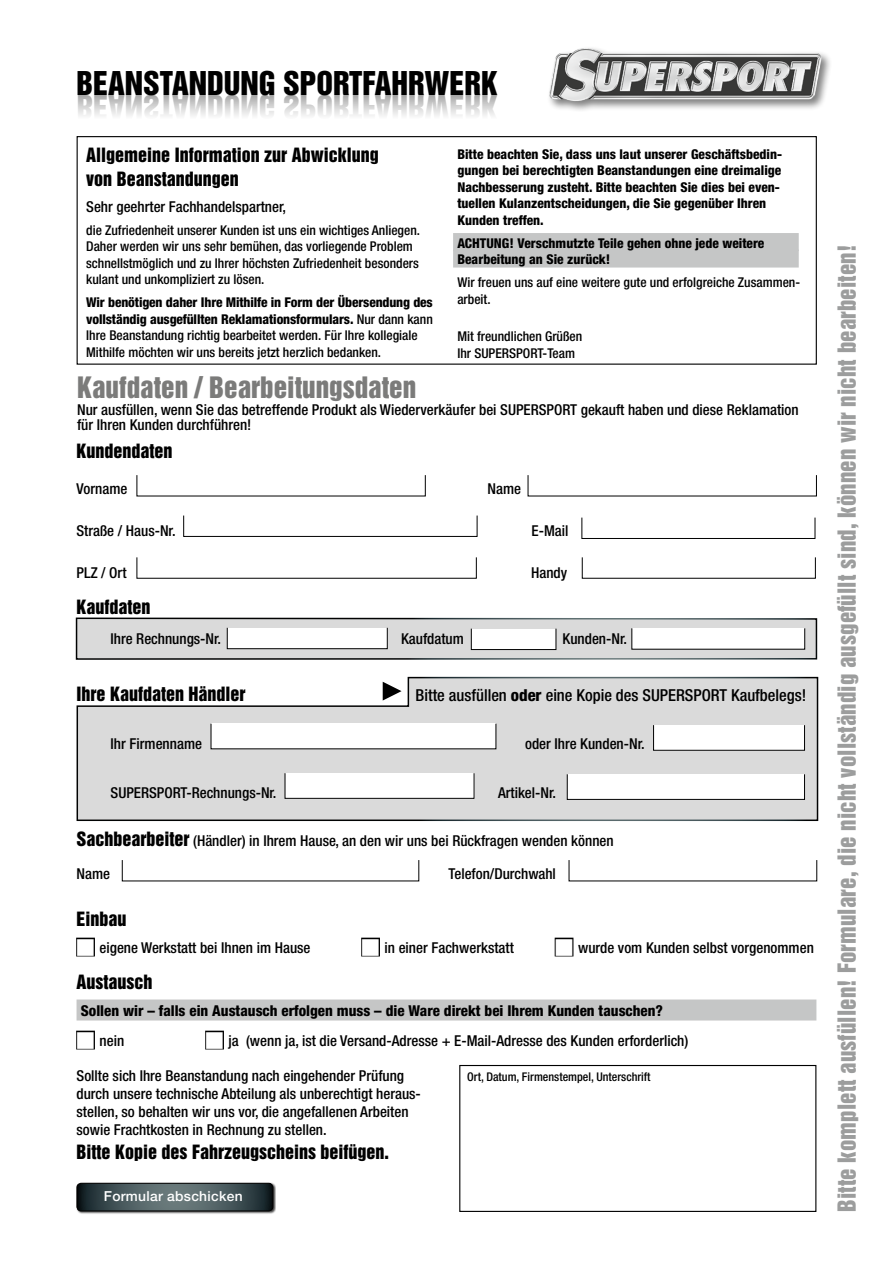
<style>
.page{position:relative;width:893px;height:1263px;background:#fff}
.page>*{position:absolute;margin:0;border:0;box-sizing:border-box;transform-origin:0 0}
.t1{font:30px "Helvetica Inserat";color:#000}
.t2{font:27px "Helvetica Inserat";color:#7b7b7a}
.t3{font:22.8px "Helvetica Inserat";letter-spacing:.005em;color:#9c9d9d}
.t4{font:18px/24px "Helvetica Inserat";color:#000}
.t5{font:500 condensed 16.5px "Helvetica Neue";color:#000}
.t6{font:500 condensed 15px/18px "Helvetica Neue";color:#000}
.t7{font:800 condensed 15px "Helvetica Neue";color:#000}
.t8{font:500 13.8px "Helvetica Neue";letter-spacing:.02em;color:#fff}
.t9{font:500 condensed 13.5px/16.5px "Helvetica Neue";color:#000}
.t10{font:800 condensed 13.5px/16.5px "Helvetica Neue";color:#000}
.t11{font:500 condensed 12px "Helvetica Neue";color:#000}
.s1{font-weight:800}
.s2{font-family:"Helvetica Inserat";font-weight:400;font-stretch:normal;font-size:18px}
</style>
<div class="page">
<svg style="left:76px;top:676px;width:743px;height:145px;background:#d8d8d8"></svg>
<svg style="left:75px;top:617px;width:743px;height:43px;background:#c7c7c8"></svg>
<div style="left:547px;top:46px;width:286px;height:67px;background:#000;opacity:.5"></div>
<img style="left:549px;top:48px;width:272px;height:53px">
<div style="left:453px;top:233px;width:346px;height:18px;background:#c5c6c6"></div>
<div style="left:453px;top:250px;width:346px;height:18px;background:#c5c6c6"></div>
<div style="left:77px;top:136px;width:740px;height:229px;border:1px solid #000"></div>
<div style="left:654px;top:725px;width:150px;height:25px;background:#fff"></div>
<div style="left:653px;top:725px;width:152px;height:26px;border:1px solid #000"></div>
<div style="left:211px;top:724px;width:285px;height:25px;background:#fff"></div>
<div style="left:285px;top:773px;width:189px;height:25px;background:#fff"></div>
<div style="left:285px;top:773px;width:189px;height:26px;border:1px solid #000"></div>
<div style="left:567px;top:774px;width:237px;height:25px;background:#fff"></div>
<div style="left:567px;top:774px;width:238px;height:26px;border:1px solid #000"></div>
<div style="left:77px;top:999px;width:739px;height:21px;background:#c5c6c6"></div>
<div style="left:76px;top:938px;width:19px;height:18px;border:2px solid #000"></div>
<div style="left:361px;top:938px;width:19px;height:18px;border:2px solid #000"></div>
<div style="left:555px;top:938px;width:18px;height:18px;border:2px solid #000"></div>
<div style="left:76px;top:1031px;width:19px;height:18px;border:2px solid #000"></div>
<div style="left:205px;top:1031px;width:19px;height:18px;border:2px solid #000"></div>
<div style="left:183px;top:515px;width:294px;height:22px;border:1px solid #000"></div>
<div style="left:227px;top:628px;width:160px;height:21px;background:#fff"></div>
<div style="left:227px;top:627px;width:161px;height:22px;border:1px solid #000"></div>
<div style="left:471px;top:629px;width:85px;height:20px;background:#fff"></div>
<div style="left:471px;top:628px;width:85px;height:22px;border:1px solid #000"></div>
<svg style="left:383px;top:682px;width:19px;height:18px"></svg>
<svg style="left:459px;top:1064px;width:358px;height:148px"></svg>
<div style="left:632px;top:628px;width:173px;height:21px;background:#fff"></div>
<div style="left:76px;top:1182px;width:200px;height:32px;background:#000;opacity:.75"></div>
<svg style="left:77px;top:1183px;width:196px;height:28px;background:#47575a"></svg>
<div style="left:77px;top:1183px;width:196px;height:28px;border:1px solid #000;border-radius:4px"></div>
<div style="left:581px;top:517px;width:234px;height:22px;border:1px solid #000"></div>
<svg style="left:77px;top:939px;width:17px;height:16px"></svg>
<svg style="left:362px;top:939px;width:17px;height:16px"></svg>
<svg style="left:556px;top:939px;width:16px;height:16px"></svg>
<svg style="left:77px;top:1032px;width:17px;height:16px"></svg>
<svg style="left:206px;top:1032px;width:17px;height:16px"></svg>
<h1 class="t1" style="left:143px;top:65px;width:283px">standung Spo tf r</h1>
<h1 class="t1" style="left:333px;top:65px;width:166px">rtfahrwerk</h1>
<p class="t4" style="left:86px;top:143px;width:294px">Allgemeine Information zur Abwicklung von Beanstandungen</p>
<p class="t6" style="left:86px;top:197px;width:201px">Sehr geehrter Fachhandelspartner,</p>
<p class="t9" style="left:86px;top:222px;width:335px">die Zufriedenheit unserer Kunden ist uns ein wichtiges Anliegen.<br>Daher werden wir uns sehr bemühen, das vorliegende Problem schnellstmöglich und zu Ihrer höchsten Zufriedenheit besonders kulant und unkompliziert zu lösen.</p>
<p class="t9" style="left:86px;top:294px;width:348px"><span class="s1">Wir benötigen daher Ihre Mithilfe in Form der Übersendung des vollständig ausgefüllten Reklamationsformulars.</span> Nur dann kann Ihre Beanstandung richtig bearbeitet werden. Für Ihre kollegiale Mithilfe möchten wir uns bereits jetzt herzlich bedanken.</p>
<p class="t10" style="left:457px;top:145px;width:326px">Bitte beachten Sie, dass uns laut unserer Geschäftsbedin&shy;gungen bei berechtigten Beanstandungen eine dreimalige Nachbesserung zusteht. Bitte beachten Sie dies bei even&shy;tuellen Kulanzentscheidungen, die Sie gegenüber Ihren Kunden treffen.</p>
<p class="t10" style="left:457px;top:234px;width:309px">ACHTUNG! Verschmutzte Teile gehen ohne jede weitere<br>Bearbeitung an Sie zurück!</p>
<p class="t9" style="left:457px;top:274px;width:344px">Wir freuen uns auf eine weitere gute und erfolgreiche Zusammen&shy;arbeit.</p>
<p class="t9" style="left:457px;top:328px;width:127px">Mit freundlichen Grüßen<br>Ihr SUPERSPORT-Team</p>
<h2 class="t2" style="left:77px;top:371px;width:341px">Kaufdaten / Bearbeitungsdaten</h2>
<p class="t6" style="left:77px;top:402px;width:723px;line-height:15px">Nur ausfüllen, wenn Sie das betreffende Produkt als Wiederverkäufer bei SUPERSPORT gekauft haben und diese Reklamation für Ihren Kunden durchführen!</p>
<p class="t4" style="left:77px;top:439px;width:98px">Kundendaten</p>
<p class="t6" style="left:77px;top:479px;width:52px">Vorname</p>
<p class="t6" style="left:488px;top:479px;width:35px">Name</p>
<p class="t6" style="left:77px;top:521px;width:101px">Straße / Haus-Nr.</p>
<p class="t6" style="left:531px;top:521px;width:38px">E-Mail</p>
<p class="t6" style="left:77px;top:563px;width:51px">PLZ / Ort</p>
<p class="t6" style="left:531px;top:563px;width:38px">Handy</p>
<p class="t4" style="left:77px;top:595px;width:76px">Kaufdaten</p>
<p class="t6" style="left:111px;top:629px;width:112px">Ihre Rechnungs-Nr.</p>
<p class="t6" style="left:401px;top:629px;width:64px">Kaufdatum</p>
<p class="t6" style="left:563px;top:629px;width:66px">Kunden-Nr.</p>
<p class="t4" style="left:77px;top:682px;width:171px">Ihre Kaufdaten Händler</p>
<p class="t5" style="left:416px;top:685px;width:392px">Bitte ausfüllen <span class="s1">oder</span> eine Kopie des SUPERSPORT Kaufbelegs!</p>
<p class="t6" style="left:111px;top:734px;width:93px">Ihr Firmenname</p>
<p class="t6" style="left:525px;top:734px;width:121px">oder Ihre Kunden-Nr.</p>
<p class="t6" style="left:111px;top:784px;width:168px">SUPERSPORT-Rechnungs-Nr.</p>
<p class="t6" style="left:498px;top:784px;width:59px">Artikel-Nr.</p>
<p class="t6" style="left:77px;top:824px;width:539px;line-height:32.5px"><span class="s2">Sachbearbeiter</span> (Händler) in Ihrem Hause, an den wir uns bei Rückfragen wenden können<br>Name</p>
<p class="t6" style="left:449px;top:864px;width:109px">Telefon/Durchwahl</p>
<p class="t4" style="left:77px;top:907px;width:52px">Einbau</p>
<p class="t6" style="left:100px;top:939px;width:213px">eigene Werkstatt bei Ihnen im Hause</p>
<p class="t6" style="left:385px;top:939px;width:131px">in einer Fachwerkstatt</p>
<p class="t6" style="left:578px;top:939px;width:237px">wurde vom Kunden selbst vorgenommen</p>
<p class="t4" style="left:77px;top:970px;width:77px">Austausch</p>
<p class="t7" style="left:81px;top:1002px;width:584px">Sollen wir – falls ein Austausch erfolgen muss – die Ware direkt bei Ihrem Kunden tauschen?</p>
<p class="t6" style="left:100px;top:1032px;width:26px">nein</p>
<p class="t6" style="left:229px;top:1032px;width:461px">ja (wenn ja, ist die Versand-Adresse + E-Mail-Adresse des Kunden erforderlich)</p>
<p class="t6" style="left:77px;top:1067px;width:346px">Sollte sich Ihre Beanstandung nach eingehender Prüfung durch unsere technische Abteilung als unberechtigt heraus&shy;stellen, so behalten wir uns vor, die angefallenen Arbeiten sowie Frachtkosten in Rechnung zu stellen.</p>
<p class="t4" style="left:77px;top:1140px;width:314px">Bitte Kopie des Fahrzeugscheins beifügen.</p>
<p class="t11" style="left:467px;top:1069px;width:185px">Ort, Datum, Firmenstempel, Unterschrift</p>
<p class="t8" style="left:104px;top:1188px;width:140px">Formular abschicken</p>
<h3 class="t3" style="left:833px;top:1212px;width:969px;rotate:-90deg">Bitte komplett ausfüllen! Formulare, die nicht vollständig ausgefüllt sind, können wir nicht bearbeiten!</h3>
</div>
